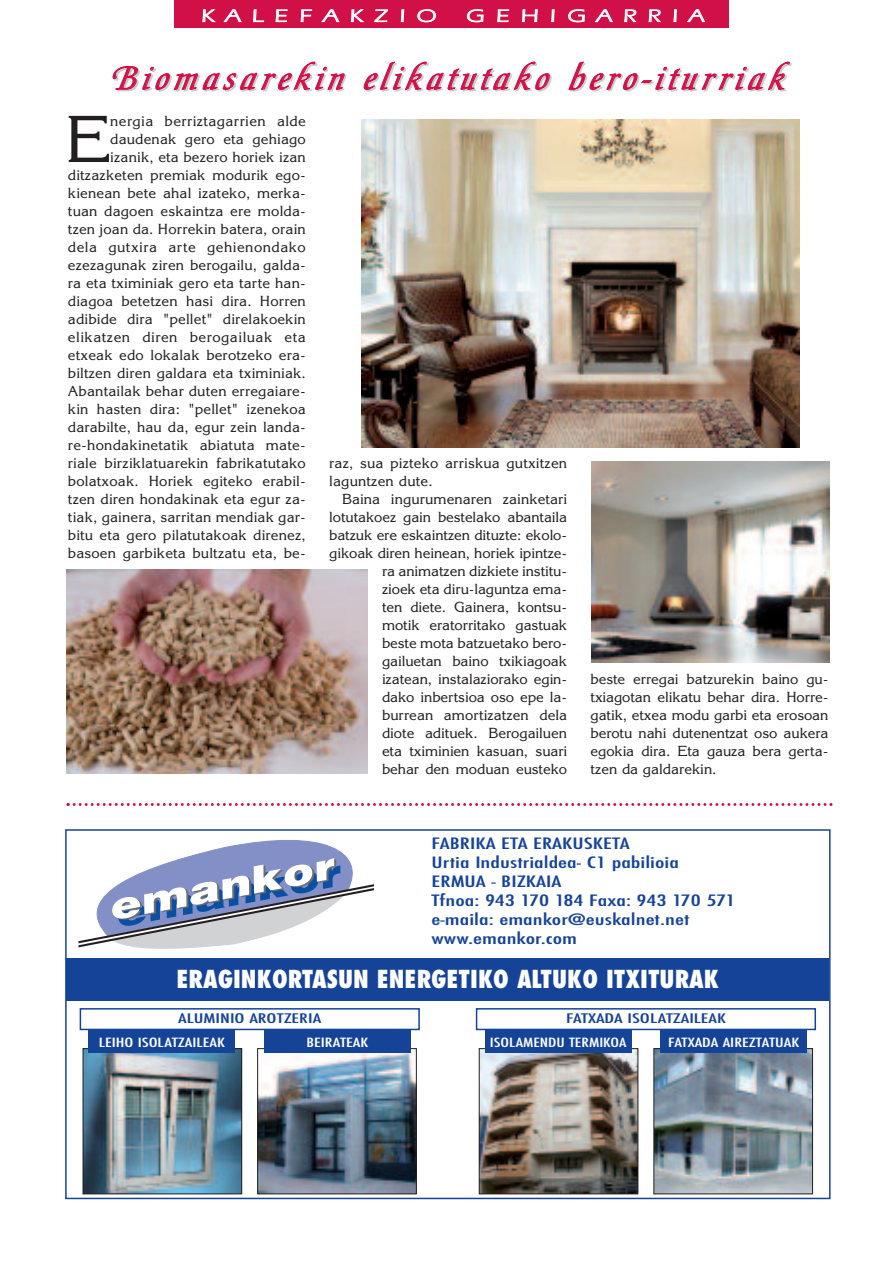
<style>
.page{position:relative;width:893px;height:1263px;background:#fff}
.page>*{position:absolute;margin:0;border:0;box-sizing:border-box;transform-origin:0 0}
.t1{font:64.65px "Korinna";color:#231f20}
.t2{font:italic 36px "Medici Script";color:#d11048}
.t3{font:800 condensed 24.15px "Futura";color:#fff}
.t4{font:18px "Itc Eras";letter-spacing:.45em;color:#fff;scale:1.4 1}
.t5{font:500 condensed 15.3px/19px "Futura";color:#154398;scale:1.6 1}
.t6{font:14.25px/18px "Korinna";letter-spacing:.01em;color:#231f20;text-align:right}
.t7{font:500 condensed 12.9px "Futura";color:#154398;scale:1.63 1}
.t8{font:500 condensed 12.45px "Futura";color:#fff;scale:1.5 1}
.t9{font:500 condensed 12.45px "Futura";color:#fff;scale:1.45 1}
</style>
<div class="page">
<div style="left:175px;top:0;width:554px;height:27px;background:#d11048"></div>
<svg style="left:67px;top:803px;width:765px;height:3px"></svg>
<img style="left:362px;top:119px;width:437px;height:328px">
<div style="left:65px;top:829px;width:765px;height:370px;border:2px solid #154398"></div>
<div style="left:67px;top:958px;width:762px;height:43px;background:#154398"></div>
<svg style="left:78px;top:840px;width:296px;height:109px"></svg>
<div style="left:80px;top:1008px;width:340px;height:22px;border:2px solid #154398"></div>
<img style="left:85px;top:1050px;width:155px;height:142px">
<div style="left:83px;top:1048px;width:159px;height:146px;border:1px solid #231f20"></div>
<img style="left:259px;top:1052px;width:156px;height:140px">
<div style="left:257px;top:1048px;width:160px;height:146px;border:1px solid #231f20"></div>
<div style="left:264px;top:1030px;width:147px;height:23px;background:#154398"></div>
<div style="left:89px;top:1030px;width:146px;height:23px;background:#154398"></div>
<div style="left:476px;top:1008px;width:340px;height:22px;border:2px solid #154398"></div>
<img style="left:481px;top:1050px;width:155px;height:142px">
<div style="left:479px;top:1048px;width:159px;height:146px;border:1px solid #231f20"></div>
<img style="left:655px;top:1050px;width:156px;height:142px">
<div style="left:653px;top:1048px;width:160px;height:146px;border:1px solid #231f20"></div>
<div style="left:660px;top:1030px;width:147px;height:23px;background:#154398"></div>
<div style="left:485px;top:1030px;width:146px;height:23px;background:#154398"></div>
<img style="left:66px;top:570px;width:301px;height:204px">
<img style="left:591px;top:462px;width:239px;height:200px">
<p class="t4" style="left:201px;top:10px;width:169px">KALEFAKZIO</p>
<p class="t4" style="left:466px;top:10px;width:171px">GEHIGARRIA</p>
<h2 class="t2" style="left:111px;top:62px;width:674px">Biomasarek in el ik at ut ak o bero-it urriak</h2>
<p class="t6" style="left:68px;top:112px;width:239px">nergia berriztagarrien alde daudenak gero eta gehiago izanik, eta bezero horiek izan ditzazketen premiak modurik ego&shy;kienean bete ahal izateko, merka&shy;tuan dagoen eskaintza ere molda&shy;tzen joan da. Horrekin batera, orain dela gutxira arte gehienondako ezezagunak ziren berogailu, galda&shy;ra eta tximiniak gero eta tarte han&shy;diagoa betetzen hasi dira. Horren adibide dira "pellet" direlakoekin elikatzen diren berogailuak eta etxeak edo lokalak berotzeko era&shy;biltzen diren galdara eta tximiniak.<br>Abantailak behar duten erregaiare&shy;kin hasten dira: "pellet" izenekoa darabilte, hau da, egur zein landa&shy;re-hondakinetatik abiatuta mate&shy;riale birziklatuarekin fabrikatutako bolatxoak. Horiek egiteko erabil&shy;tzen diren hondakinak eta egur za&shy;tiak, gainera, sarritan mendiak gar&shy;bitu eta gero pilatutakoak direnez, basoen garbiketa bultzatu eta, be-</p>
<h1 class="t1" style="left:65px;top:102px;width:47px">E</h1>
<p class="t6" style="left:329px;top:454px;width:239px;text-align:left">raz, sua pizteko arriskua gutxitzen laguntzen dute.</p>
<p class="t6" style="left:329px;top:490px;width:239px">Baina ingurumenaren zainketari lotutakoez gain bestelako abantaila batzuk ere eskaintzen dituzte: ekolo&shy;gikoak diren heinean, horiek ipintze&shy;ra animatzen dizkiete institu-<br>zioek eta diru-laguntza ema-<br>ten diete. Gainera, kontsu-<br>motik eratorritako gastuak<br>beste mota batzuetako bero&shy;gailuetan baino txikiagoak izatean, instalaziorako egin-<br>dako inbertsioa oso epe la&shy;burrean amortizatzen dela<br>diote adituek. Berogailuen<br>eta tximinien kasuan, suari<br>behar den moduan eusteko</p>
<p class="t6" style="left:590px;top:670px;width:239px;text-align:justify">beste erregai batzurekin baino gu&shy;txiagotan elikatu behar dira. Horre&shy;gatik, etxea modu garbi eta erosoan berotu nahi dutenentzat oso aukera egokia dira. Eta gauza bera gerta&shy;tzen da galdarekin.</p>
<p class="t5" style="left:432px;top:834px;width:192px">FABRIKA ETA ERAKUSKETA<br>Urtia Industrialdea- C1 pabilioia<br>ERMUA - BIZKAIA<br>Tfnoa: 943 170 184 Faxa: 943 170 571 e-maila: emankor@euskalnet.net www.emankor.com</p>
<h3 class="t3" style="left:177px;top:969px;width:544px">ERAGINKORTASUN ENERGETIKO ALTUKO ITXITURAK</h3>
<p class="t7" style="left:178px;top:1011px;width:89px">ALUMINIO AROTZERIA</p>
<p class="t8" style="left:99px;top:1035px;width:86px">LEIHO ISOLATZAILEAK</p>
<p class="t8" style="left:306px;top:1035px;width:43px">BEIRATEAK</p>
<p class="t7" style="left:566px;top:1011px;width:100px">FATXADA ISOLATZAILEAK</p>
<p class="t9" style="left:490px;top:1035px;width:96px">ISOLAMENDU TERMIKOA</p>
<p class="t8" style="left:668px;top:1035px;width:89px">FATXADA AIREZTATUAK</p>
</div>
